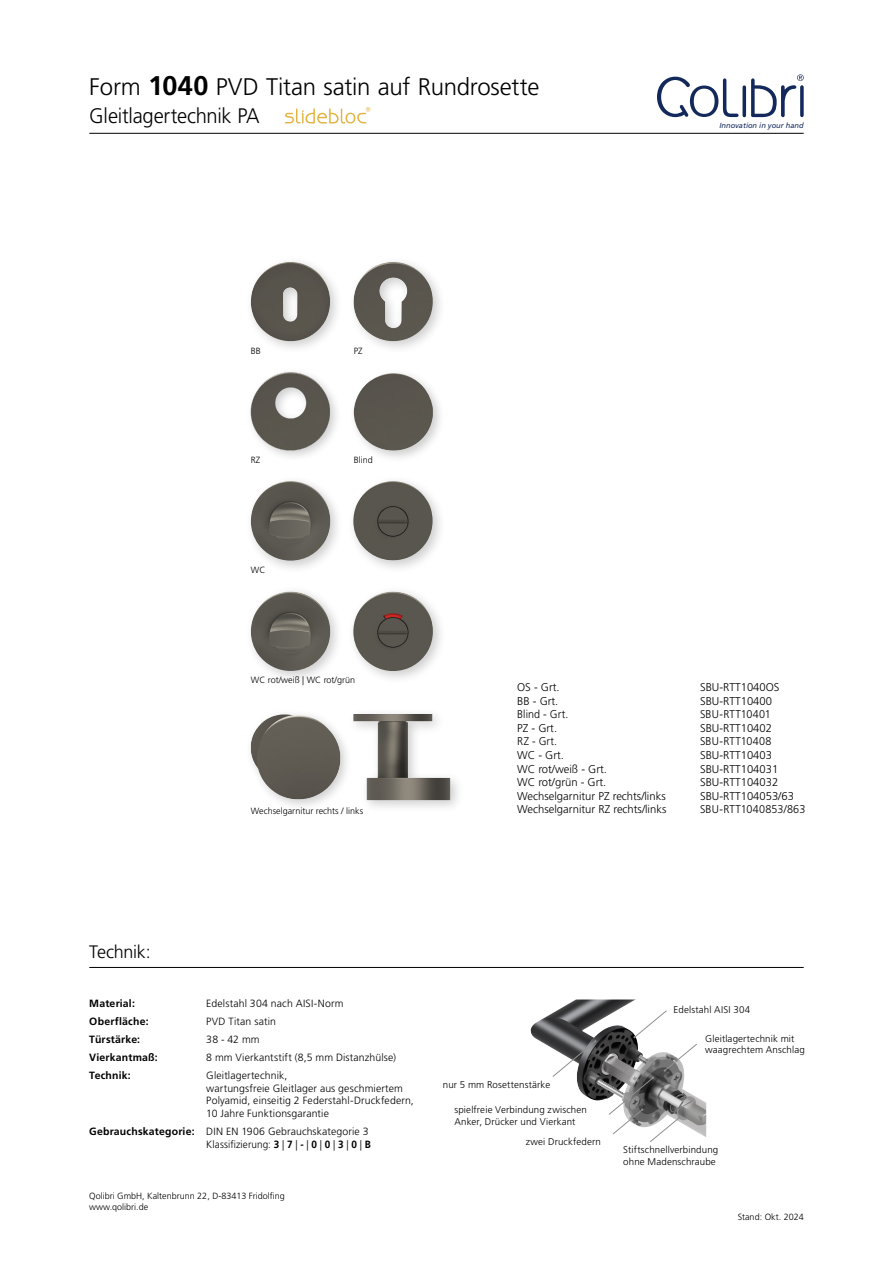
<style>
.page{position:relative;width:893px;height:1263px;background:#fff}
.page>*{position:absolute;margin:0;border:0;box-sizing:border-box;transform-origin:0 0}
.t1{font:300 24px "Frutiger";letter-spacing:-.01em;color:#000}
.t2{font:300 21px "Frutiger";letter-spacing:-.01em;color:#000;scale:.96 1}
.t3{font:300 18px "Frutiger";letter-spacing:-.015em;color:#000}
.t4{font:300 11.25px "Frutiger";color:#000}
.t5{font:300 11.25px "Frutiger";color:#000;scale:.96 1}
.t6{font:300 10.5px/12.6px "Frutiger";letter-spacing:.01em;color:#000}
.t7{font:700 10.5px "Frutiger";letter-spacing:.015em;color:#000}
.t8{font:300 9.75px/11.7px "Frutiger";letter-spacing:.015em;color:#000}
.t9{font:300 9px/10.8px "Frutiger";color:#000}
.t10{font:italic 7.5px "Frutiger";color:#13295c}
.s1{font-weight:700;font-size:27px}
.s2{font-weight:700}
</style>
<div class="page">
<hr style="left:89px;top:133px;width:715px;height:1px;background:#000">
<hr style="left:89px;top:967px;width:715px;height:1px;background:#000">
<img style="left:531px;top:999px;width:175px;height:138px">
<svg style="left:608px;top:1010px;width:89px;height:132px"></svg>
<svg style="left:552px;top:1040px;width:44px;height:37px"></svg>
<svg style="left:285px;top:107px;width:85px;height:17px"></svg>
<svg style="left:657px;top:74px;width:147px;height:43px"></svg>
<div style="left:245px;top:256px;width:99px;height:99px;background:#000;opacity:.2"></div>
<img style="left:251px;top:262px;width:79px;height:79px">
<div style="left:347px;top:256px;width:100px;height:99px;background:#000;opacity:.2"></div>
<img style="left:354px;top:262px;width:79px;height:79px">
<div style="left:347px;top:585px;width:99px;height:99px;background:#000;opacity:.2"></div>
<img style="left:353px;top:591px;width:80px;height:80px">
<div style="left:347px;top:475px;width:99px;height:99px;background:#000;opacity:.2"></div>
<img style="left:353px;top:481px;width:80px;height:79px">
<div style="left:347px;top:708px;width:117px;height:106px;background:#000;opacity:.2"></div>
<img style="left:353px;top:714px;width:97px;height:86px">
<div style="left:245px;top:708px;width:108px;height:104px;background:#000;opacity:.2"></div>
<img style="left:251px;top:714px;width:89px;height:85px">
<div style="left:245px;top:475px;width:99px;height:99px;background:#000;opacity:.2"></div>
<img style="left:251px;top:481px;width:79px;height:80px">
<div style="left:245px;top:585px;width:99px;height:100px;background:#000;opacity:.2"></div>
<img style="left:251px;top:591px;width:79px;height:80px">
<div style="left:246px;top:367px;width:96px;height:95px;background:#000;opacity:.2"></div>
<img style="left:251px;top:372px;width:79px;height:79px">
<div style="left:349px;top:368px;width:97px;height:96px;background:#000;opacity:.2"></div>
<img style="left:354px;top:373px;width:79px;height:77px">
<h1 class="t1" style="left:89px;top:73px;width:452px">Form <span class="s1">1040</span> PVD Titan satin auf Rundrosette</h1>
<h2 class="t2" style="left:89px;top:104px;width:179px">Gleitlagertechnik PA</h2>
<p class="t9" style="left:251px;top:345px;width:12px">BB</p>
<p class="t9" style="left:251px;top:455px;width:11px">RZ</p>
<p class="t9" style="left:251px;top:564px;width:16px">WC</p>
<p class="t9" style="left:354px;top:345px;width:10px">PZ</p>
<p class="t9" style="left:354px;top:455px;width:21px">Blind</p>
<p class="t10" style="left:719px;top:121px;width:86px">Innovation in your hand</p>
<p class="t9" style="left:251px;top:675px;width:106px">WC rot/weiß | WC rot/grün</p>
<p class="t9" style="left:251px;top:806px;width:114px">Wechselgarnitur rechts / links</p>
<p class="t4" style="left:517px;top:681px;width:44px">OS - Grt.</p>
<p class="t4" style="left:700px;top:681px;width:81px">SBU-RTT1040OS</p>
<p class="t4" style="left:517px;top:694px;width:43px">BB - Grt.</p>
<p class="t4" style="left:700px;top:694px;width:73px">SBU-RTT10400</p>
<p class="t5" style="left:517px;top:708px;width:55px">Blind - Grt.</p>
<p class="t5" style="left:700px;top:708px;width:75px">SBU-RTT10401</p>
<p class="t4" style="left:517px;top:721px;width:41px">PZ - Grt.</p>
<p class="t4" style="left:700px;top:721px;width:73px">SBU-RTT10402</p>
<p class="t5" style="left:517px;top:735px;width:43px">RZ - Grt.</p>
<p class="t5" style="left:700px;top:735px;width:76px">SBU-RTT10408</p>
<p class="t4" style="left:517px;top:749px;width:48px">WC - Grt.</p>
<p class="t4" style="left:700px;top:749px;width:73px">SBU-RTT10403</p>
<p class="t4" style="left:517px;top:762px;width:91px">WC rot/weiß - Grt.</p>
<p class="t4" style="left:700px;top:762px;width:80px">SBU-RTT104031</p>
<p class="t4" style="left:517px;top:776px;width:91px">WC rot/grün - Grt.</p>
<p class="t4" style="left:700px;top:776px;width:80px">SBU-RTT104032</p>
<p class="t4" style="left:517px;top:789px;width:150px">Wechselgarnitur PZ rechts/links</p>
<p class="t4" style="left:700px;top:789px;width:95px">SBU-RTT104053/63</p>
<p class="t4" style="left:517px;top:803px;width:151px">Wechselgarnitur RZ rechts/links</p>
<p class="t5" style="left:700px;top:803px;width:111px">SBU-RTT1040853/863</p>
<h3 class="t3" style="left:89px;top:941px;width:63px">Technik:</h3>
<p class="t7" style="left:89px;top:997px;width:47px">Material:</p>
<p class="t6" style="left:206px;top:997px;width:139px">Edelstahl 304 nach AISI-Norm</p>
<p class="t7" style="left:89px;top:1015px;width:61px">Oberfläche:</p>
<p class="t6" style="left:206px;top:1015px;width:71px">PVD Titan satin</p>
<p class="t7" style="left:89px;top:1033px;width:52px">Türstärke:</p>
<p class="t6" style="left:206px;top:1033px;width:55px">38 - 42 mm</p>
<p class="t7" style="left:89px;top:1051px;width:70px">Vierkantmaß:</p>
<p class="t6" style="left:206px;top:1051px;width:191px">8 mm Vierkantstift (8,5 mm Distanzhülse)</p>
<p class="t7" style="left:89px;top:1069px;width:43px">Technik:</p>
<p class="t6" style="left:206px;top:1069px;width:209px">Gleitlagertechnik,<br>wartungsfreie Gleitlager aus geschmiertem Polyamid, einseitig 2 Federstahl-Druckfedern, 10 Jahre Funktionsgarantie</p>
<p class="t6" style="left:89px;top:1125px;width:283px;text-align:right"><span class="s2">Gebrauchskategorie:</span> DIN EN 1906 Gebrauchskategorie 3<br>Klassifizierung: <span class="s2">3</span> | <span class="s2">7</span> | <span class="s2">-</span> | <span class="s2">0</span> | <span class="s2">0</span> | <span class="s2">3</span> | <span class="s2">0</span> | <span class="s2">B</span></p>
<p class="t9" style="left:89px;top:1190px;width:197px">Qolibri GmbH, Kaltenbrunn 22, D-83413 Fridolfing www.qolibri.de</p>
<p class="t8" style="left:443px;top:1079px;width:109px">nur 5 mm Rosettenstärke</p>
<p class="t8" style="left:454px;top:1104px;width:134px">spielfreie Verbindung zwischen<br>Anker, Drücker und Vierkant</p>
<p class="t8" style="left:526px;top:1135px;width:77px">zwei Druckfedern</p>
<p class="t8" style="left:674px;top:1004px;width:78px">Edelstahl AISI 304</p>
<p class="t8" style="left:705px;top:1032px;width:101px">Gleitlagertechnik mit waagrechtem Anschlag</p>
<p class="t8" style="left:623px;top:1144px;width:97px">Stiftschnellverbindung ohne Madenschraube</p>
<p class="t9" style="left:738px;top:1212px;width:68px">Stand: Okt. 2024</p>
</div>
